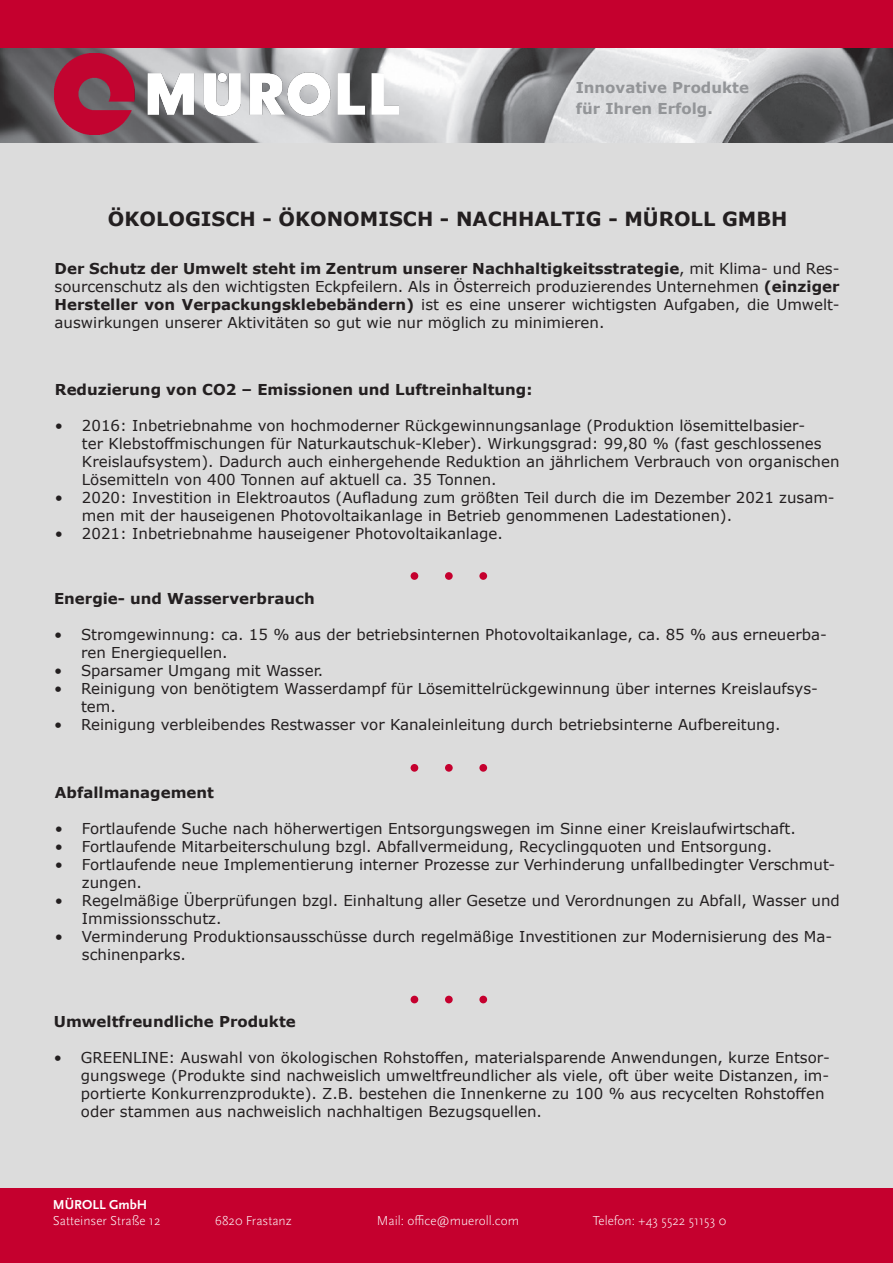
<style>
.page{position:relative;width:893px;height:1263px;background:#dcdcdc}
.page>*{position:absolute;margin:0;border:0;box-sizing:border-box;transform-origin:0 0}
.t1{font:700 19.5px "Verdana";color:#231f20}
.t2{font:15px/18px "Verdana";color:#231f20}
.t3{font:700 15px "Verdana";color:#231f20}
.t4{font:700 15px "Verdana";color:#939598}
.t5{font:300 13.5px "Scala Sans Pro";color:#fff}
.t6{font:700 13.5px "Scala Sans Pro";color:#fff}
.s1{font-weight:700}
</style>
<div class="page">
<img style="left:0;top:47px;width:893px;height:95px">
<div style="left:0;top:1188px;width:893px;height:75px;background:#c5002e"></div>
<div style="left:0;top:0;width:893px;height:47px;background:#c5002e"></div>
<div style="left:411px;top:572px;width:7px;height:8px;background:#c5002e;border-radius:50%"></div>
<div style="left:445px;top:572px;width:8px;height:8px;background:#c5002e;border-radius:50%"></div>
<div style="left:479px;top:572px;width:8px;height:8px;background:#c5002e;border-radius:50%"></div>
<div style="left:411px;top:764px;width:7px;height:8px;background:#c5002e;border-radius:50%"></div>
<div style="left:445px;top:764px;width:8px;height:8px;background:#c5002e;border-radius:50%"></div>
<div style="left:479px;top:764px;width:8px;height:8px;background:#c5002e;border-radius:50%"></div>
<div style="left:411px;top:996px;width:7px;height:7px;background:#c5002e;border-radius:50%"></div>
<div style="left:445px;top:996px;width:8px;height:7px;background:#c5002e;border-radius:50%"></div>
<div style="left:479px;top:996px;width:8px;height:7px;background:#c5002e;border-radius:50%"></div>
<img style="left:54px;top:54px;width:345px;height:80px">
<p class="t4" style="left:576px;top:77px;width:175px">Innovative Produkte</p>
<p class="t4" style="left:576px;top:98px;width:139px">für Ihren Erfolg.</p>
<p class="t1" style="left:108px;top:205px;width:681px">ÖKOLOGISCH - ÖKONOMISCH - NACHHALTIG - MÜROLL GMBH</p>
<p class="t2" style="left:55px;top:259px;width:786px;text-align:justify"><span class="s1">Der Schutz der Umwelt steht im Zentrum unserer Nachhaltigkeitsstrategie</span>, mit Klima- und Res&shy;sourcenschutz als den wichtigsten Eckpfeilern. Als in Österreich produzierendes Unternehmen <span class="s1">(einziger Hersteller von Verpackungsklebebändern)</span> ist es eine unserer wichtigsten Aufgaben, die Umwelt&shy;auswirkungen unserer Aktivitäten so gut wie nur möglich zu minimieren.</p>
<p class="t3" style="left:55px;top:379px;width:479px">Reduzierung von CO2 – Emissionen und Luftreinhaltung:</p>
<p class="t2" style="left:82px;top:416px;width:759px;text-indent:-27px">• 2016: Inbetriebnahme von hochmoderner Rückgewinnungsanlage (Produktion lösemittelbasier-<br>ter Klebstoffmischungen für Naturkautschuk-Kleber). Wirkungsgrad: 99,80 % (fast geschlossenes Kreislaufsystem). Dadurch auch einhergehende Reduktion an jährlichem Verbrauch von organischen Lösemitteln von 400 Tonnen auf aktuell ca. 35 Tonnen.</p>
<p class="t2" style="left:82px;top:488px;width:754px;text-indent:-27px">• 2020: Investition in Elektroautos (Aufladung zum größten Teil durch die im Dezember 2021 zusam&shy;men mit der hauseigenen Photovoltaikanlage in Betrieb genommenen Ladestationen).</p>
<p class="t2" style="left:55px;top:524px;width:449px">• 2021: Inbetriebnahme hauseigener Photovoltaikanlage.</p>
<p class="t3" style="left:54px;top:587px;width:262px">Energie- und Wasserverbrauch</p>
<p class="t2" style="left:81px;top:625px;width:747px;text-indent:-27px">• Stromgewinnung: ca. 15 % aus der betriebsinternen Photovoltaikanlage, ca. 85 % aus erneuerba&shy;ren Energiequellen.</p>
<p class="t2" style="left:54px;top:661px;width:271px">• Sparsamer Umgang mit Wasser.</p>
<p class="t2" style="left:81px;top:679px;width:738px;text-indent:-27px">• Reinigung von benötigtem Wasserdampf für Lösemittelrückgewinnung über internes Kreislaufsys&shy;tem.</p>
<p class="t2" style="left:54px;top:715px;width:728px">• Reinigung verbleibendes Restwasser vor Kanaleinleitung durch betriebsinterne Aufbereitung.</p>
<p class="t3" style="left:55px;top:782px;width:161px">Abfallmanagement</p>
<p class="t2" style="left:55px;top:819px;width:742px">• Fortlaufende Suche nach höherwertigen Entsorgungswegen im Sinne einer Kreislaufwirtschaft.</p>
<p class="t2" style="left:55px;top:837px;width:719px">• Fortlaufende Mitarbeiterschulung bzgl. Abfallvermeidung, Recyclingquoten und Entsorgung.</p>
<p class="t2" style="left:82px;top:855px;width:755px;text-indent:-27px">• Fortlaufende neue Implementierung interner Prozesse zur Verhinderung unfallbedingter Verschmut&shy;zungen.</p>
<p class="t2" style="left:82px;top:891px;width:759px;text-indent:-27px">• Regelmäßige Überprüfungen bzgl. Einhaltung aller Gesetze und Verordnungen zu Abfall, Wasser und<br>Immissionsschutz.</p>
<p class="t2" style="left:82px;top:927px;width:752px;text-indent:-27px">• Verminderung Produktionsausschüsse durch regelmäßige Investitionen zur Modernisierung des Ma&shy;schinenparks.</p>
<p class="t3" style="left:54px;top:1011px;width:243px">Umweltfreundliche Produkte</p>
<p class="t2" style="left:81px;top:1048px;width:750px;text-indent:-27px">• GREENLINE: Auswahl von ökologischen Rohstoffen, materialsparende Anwendungen, kurze Entsor&shy;gungswege (Produkte sind nachweislich umweltfreundlicher als viele, oft über weite Distanzen, im&shy;portierte Konkurrenzprodukte). Z.B. bestehen die Innenkerne zu 100 % aus recycelten Rohstoffen oder stammen aus nachweislich nachhaltigen Bezugsquellen.</p>
<p class="t6" style="left:53px;top:1197px;width:96px">MÜROLL GmbH</p>
<p class="t5" style="left:53px;top:1213px;width:109px">Satteinser Straße 12</p>
<p class="t5" style="left:215px;top:1213px;width:78px">6820 Frastanz</p>
<p class="t5" style="left:377px;top:1213px;width:144px">Mail: office@mueroll.com</p>
<p class="t5" style="left:593px;top:1213px;width:135px">Telefon: +43 5522 51153 0</p>
</div>
